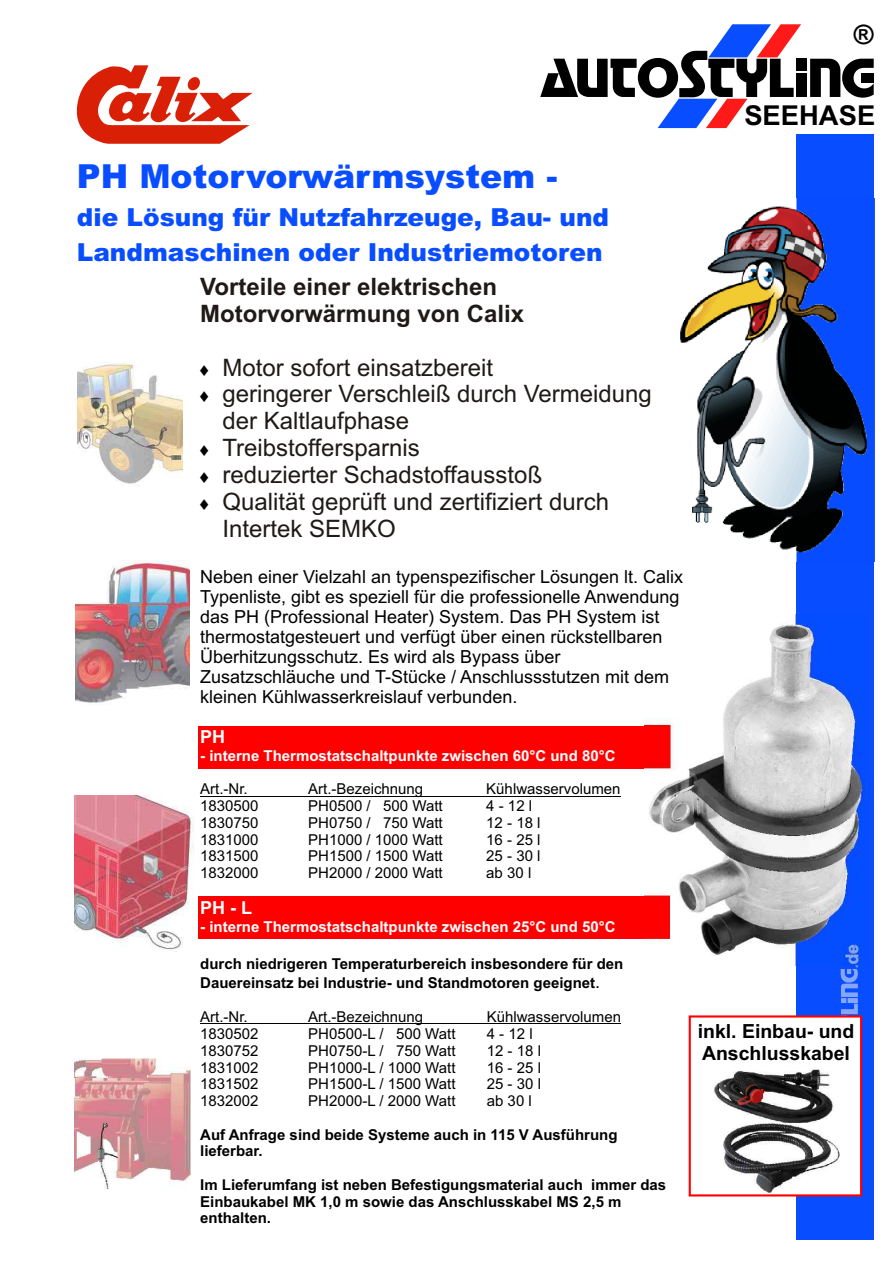
<style>
.page{position:relative;width:893px;height:1263px;background:#fff}
.page>*{position:absolute;margin:0;border:0;box-sizing:border-box;transform-origin:0 0}
.t1{font:900 33.15px "Arial";color:#084dff}
.t2{font:700 27.45px "Arial";color:#000}
.t3{font:700 26.85px "Arial";color:#000}
.t4{font:900 24.9px/35px "Arial";color:#084dff}
.t5{font:24px/26.8px "Arial";color:#1f1a17}
.t6{font:700 24px/26.8px "Arial";color:#1f1a17}
.t7{font:700 19.5px/21.8px "Arial";color:#000}
.t8{font:18px/20.1px "Arial";color:#000}
.t9{font:700 18px "Arial";color:#fff}
.t10{font:15px "Arial";color:#000}
.t11{font:700 15px/16.8px "Arial";color:#000}
.t12{font:700 15px "Arial";color:#fff}
.s1{font-weight:400;font-size:18px}
</style>
<div class="page">
<div style="left:796px;top:134px;width:78px;height:1106px;background:#084dff"></div>
<div style="left:796px;top:73px;width:11px;height:24px;background:#000"></div>
<div style="left:796px;top:59px;width:11px;height:12px;background:#000"></div>
<svg style="left:540px;top:24px;width:261px;height:104px"></svg>
<svg style="left:810px;top:59px;width:64px;height:39px"></svg>
<img style="left:840px;top:969px;width:18px;height:45px">
<div style="left:199px;top:896px;width:471px;height:42px;background:#f00"></div>
<div style="left:199px;top:726px;width:472px;height:42px;background:#f00"></div>
<svg style="left:76px;top:65px;width:177px;height:79px"></svg>
<img style="left:77px;top:363px;width:105px;height:121px">
<img style="left:75px;top:796px;width:119px;height:154px">
<img style="left:76px;top:561px;width:114px;height:142px">
<img style="left:680px;top:198px;width:195px;height:363px">
<img style="left:645px;top:615px;width:221px;height:350px">
<hr style="left:200px;top:796px;width:421px;height:1px;background:#000">
<hr style="left:200px;top:1023px;width:421px;height:1px;background:#000">
<svg style="left:688px;top:1014px;width:175px;height:183px"></svg>
<img style="left:711px;top:1068px;width:124px;height:57px">
<img style="left:723px;top:1124px;width:117px;height:68px">
<img style="left:75px;top:1058px;width:115px;height:130px">
<h3 class="t3" style="left:854px;top:25px;width:21px">®</h3>
<h1 class="t1" style="left:77px;top:164px;width:482px">PH Motorvorwärmsystem -</h1>
<h3 class="t4" style="left:77px;top:202px;width:534px">die Lösung für Nutzfahrzeuge, Bau- und<br>Landmaschinen oder Industriemotoren</h3>
<h3 class="t6" style="left:200px;top:276px;width:326px">Vorteile einer elektrischen<br>Motorvorwärmung von Calix</h3>
<h3 class="t5" style="left:222px;top:356px;width:431px">Motor sofort einsatzbereit<br>geringerer Verschleiß durch Vermeidung der Kaltlaufphase<br>Treibstoffersparnis<br>reduzierter Schadstoffausstoß<br>Qualität geprüft und zertifiziert durch<br>Intertek SEMKO</h3>
<p class="t8" style="left:200px;top:568px;width:484px">Neben einer Vielzahl an typenspezifischer Lösungen lt. Calix Typenliste, gibt es speziell für die professionelle Anwendung das PH (Professional Heater) System. Das PH System ist thermostatgesteuert und verfügt über einen rückstellbaren Überhitzungsschutz. Es wird als Bypass über Zusatzschläuche und T-Stücke / Anschlussstutzen mit dem kleinen Kühlwasserkreislauf verbunden.</p>
<p class="t9" style="left:200px;top:730px;width:27px">PH</p>
<p class="t12" style="left:200px;top:750px;width:417px">- interne Thermostatschaltpunkte zwischen 60°C und 80°C</p>
<p class="t10" style="left:200px;top:783px;width:49px">Art.-Nr.</p>
<p class="t10" style="left:308px;top:783px;width:117px">Art.-Bezeichnung</p>
<p class="t10" style="left:486px;top:783px;width:136px">Kühlwasservolumen</p>
<p class="t10" style="left:200px;top:800px;width:60px">1830500</p>
<p class="t10" style="left:308px;top:800px;width:136px">PH0500 / 500 Watt</p>
<p class="t10" style="left:486px;top:800px;width:47px">4 - 12 l</p>
<p class="t10" style="left:200px;top:817px;width:60px">1830750</p>
<p class="t10" style="left:308px;top:817px;width:136px">PH0750 / 750 Watt</p>
<p class="t10" style="left:486px;top:817px;width:56px">12 - 18 l</p>
<p class="t10" style="left:200px;top:834px;width:60px">1831000</p>
<p class="t10" style="left:308px;top:834px;width:136px">PH1000 / 1000 Watt</p>
<p class="t10" style="left:486px;top:834px;width:56px">16 - 25 l</p>
<p class="t10" style="left:200px;top:850px;width:60px">1831500</p>
<p class="t10" style="left:308px;top:850px;width:136px">PH1500 / 1500 Watt</p>
<p class="t10" style="left:486px;top:850px;width:56px">25 - 30 l</p>
<p class="t10" style="left:200px;top:867px;width:60px">1832000</p>
<p class="t10" style="left:308px;top:867px;width:136px">PH2000 / 2000 Watt</p>
<p class="t10" style="left:486px;top:867px;width:47px">ab 30 l</p>
<p class="t9" style="left:200px;top:901px;width:54px">PH - L</p>
<p class="t12" style="left:200px;top:921px;width:417px">- interne Thermostatschaltpunkte zwischen 25°C und 50°C</p>
<p class="t11" style="left:200px;top:955px;width:425px;line-height:19.5px">durch niedrigeren Temperaturbereich insbesondere für den<br>Dauereinsatz bei Industrie- und Standmotoren geeignet<span class="s1">.</span></p>
<p class="t10" style="left:200px;top:1011px;width:49px">Art.-Nr.</p>
<p class="t10" style="left:308px;top:1011px;width:117px">Art.-Bezeichnung</p>
<p class="t10" style="left:487px;top:1011px;width:136px">Kühlwasservolumen</p>
<p class="t10" style="left:200px;top:1028px;width:60px">1830502</p>
<p class="t10" style="left:308px;top:1028px;width:149px">PH0500-L / 500 Watt</p>
<p class="t10" style="left:487px;top:1028px;width:47px">4 - 12 l</p>
<p class="t10" style="left:200px;top:1045px;width:60px">1830752</p>
<p class="t10" style="left:308px;top:1045px;width:149px">PH0750-L / 750 Watt</p>
<p class="t10" style="left:487px;top:1045px;width:56px">12 - 18 l</p>
<p class="t10" style="left:200px;top:1061px;width:60px">1831002</p>
<p class="t10" style="left:308px;top:1061px;width:149px">PH1000-L / 1000 Watt</p>
<p class="t10" style="left:487px;top:1061px;width:56px">16 - 25 l</p>
<p class="t10" style="left:200px;top:1078px;width:60px">1831502</p>
<p class="t10" style="left:308px;top:1078px;width:149px">PH1500-L / 1500 Watt</p>
<p class="t10" style="left:487px;top:1078px;width:56px">25 - 30 l</p>
<p class="t10" style="left:200px;top:1095px;width:60px">1832002</p>
<p class="t10" style="left:308px;top:1095px;width:149px">PH2000-L / 2000 Watt</p>
<p class="t10" style="left:487px;top:1095px;width:47px">ab 30 l</p>
<p class="t11" style="left:200px;top:1127px;width:419px">Auf Anfrage sind beide Systeme auch in 115 V Ausführung lieferbar.</p>
<p class="t11" style="left:200px;top:1177px;width:467px">Im Lieferumfang ist neben Befestigungsmaterial auch immer das<br>Einbaukabel MK 1,0 m sowie das Anschlusskabel MS 2,5 m enthalten.</p>
<h2 class="t2" style="left:744px;top:105px;width:132px">SEEHASE</h2>
<h3 class="t7" style="left:698px;top:1022px;width:158px">inkl. Einbau- und<br>Anschlusskabel</h3>
</div>
